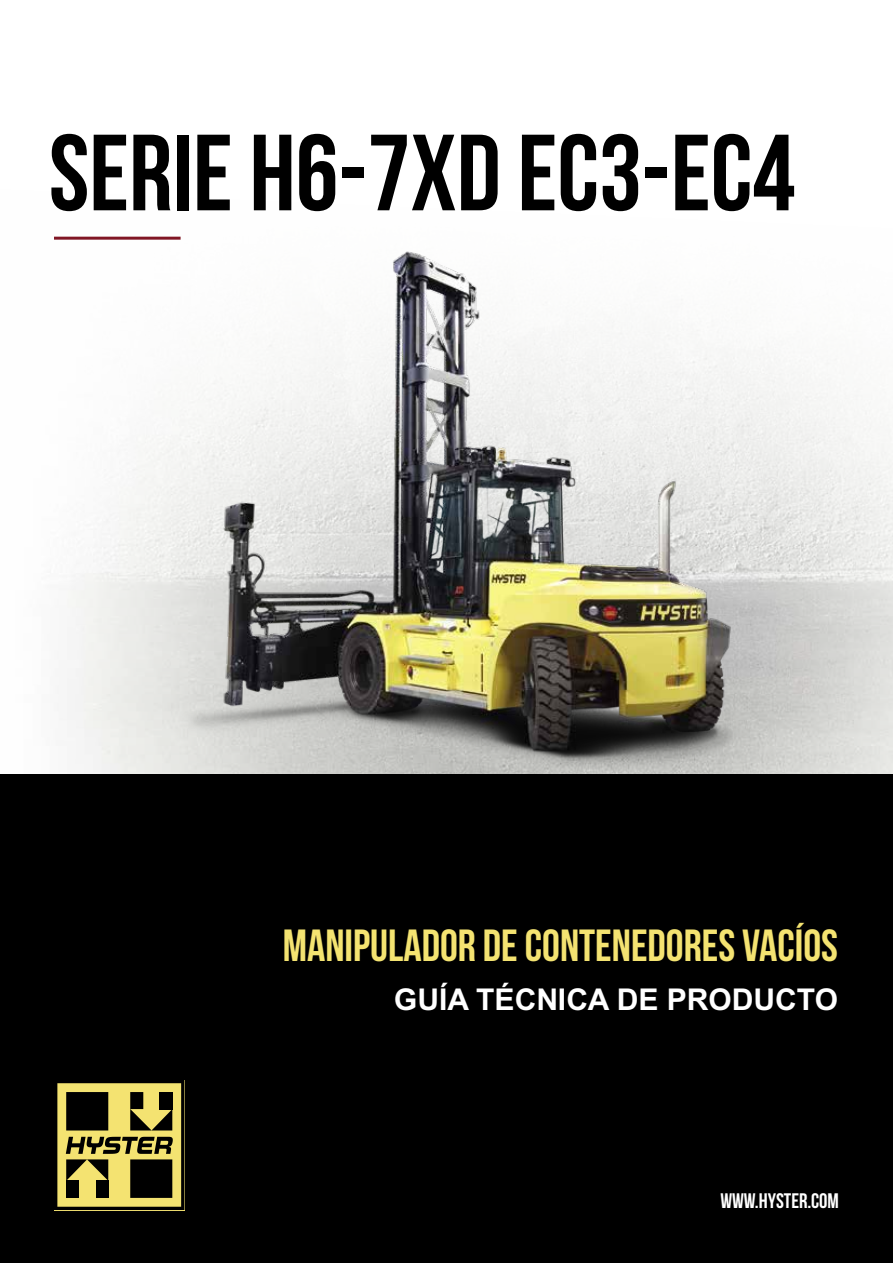
<style>
.page{position:relative;width:893px;height:1263px;background:#fff}
.page>*{position:absolute;margin:0;border:0;box-sizing:border-box;transform-origin:0 0}
.t1{font:108px "Bebas Neue";color:#000}
.t2{font:45px "Bebas Neue";color:#f4e371}
.t3{font:700 30px "Arial MT Std";color:#fff}
.t4{font:21px "Bebas Neue";color:#fff}
</style>
<div class="page">
<img style="left:54px;top:236px;width:839px;height:538px">
<div style="left:0;top:774px;width:893px;height:489px;background:#000"></div>
<hr style="left:54px;top:237px;width:127px;height:3px;background:#811725">
<img style="left:154px;top:236px;width:646px;height:538px">
<svg style="left:57px;top:1083px;width:125px;height:124px"></svg>
<div style="left:66px;top:1092px;width:42px;height:38px;background:#000"></div>
<h1 class="t1" style="left:49px;top:114px;width:748px">SERIE H6-7XD EC3-EC4</h1>
<p class="t2" style="left:283px;top:921px;width:557px">MANIPULADOR DE CONTENEDORES VACÍOS</p>
<p class="t3" style="left:394px;top:982px;width:445px">GUÍA TÉCNICA DE PRODUCTO</p>
<p class="t4" style="left:720px;top:1189px;width:120px">WWW.HYSTER.COM</p>
</div>
